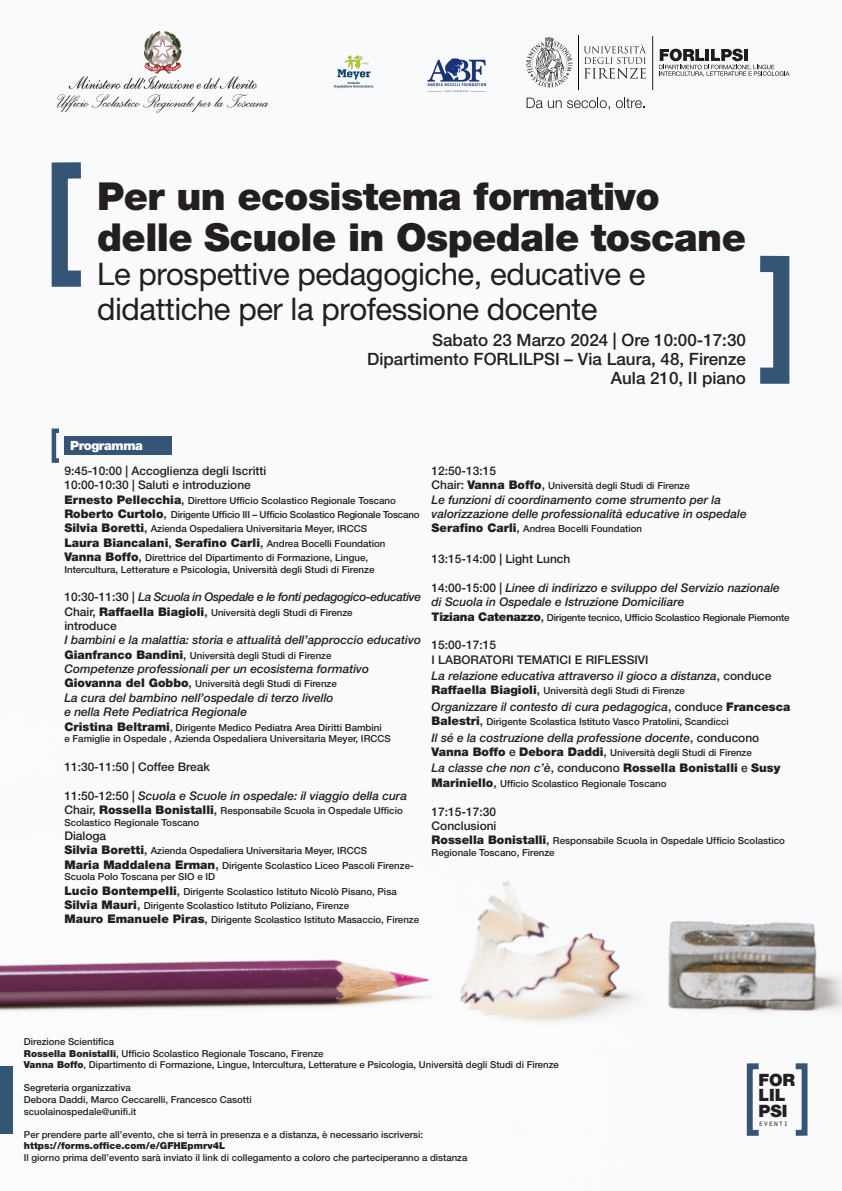
<style>
.page{position:relative;width:842px;height:1191px;background:#fff}
.page>*{position:absolute;margin:0;border:0;box-sizing:border-box;transform-origin:0 0}
.Normale{font:900 38.6px "Helvetica Neue LT Pro";letter-spacing:-.015em;color:#231f20}
.Normale-2{font:31.1px/34.3px "Helvetica Neue LT Pro";letter-spacing:-.015em;color:#231f20}
.t1{font:500 17px/18.7px "Helvetica Neue LT Pro";color:#231f20;text-align:right}
.t2{font:900 17px "Helvetica Neue LT Pro";color:#231f20}
.t3{font:900 12.7px "Helvetica Neue LT Pro";letter-spacing:-.035em;color:#fff}
.t4{font:italic 500 12px/14.3px "Helvetica Neue LT Pro";color:#231f20}
.t5{font:500 12px "Helvetica Neue LT Pro";color:#231f20}
.t6{font:900 12px "Helvetica Neue LT Pro";color:#231f20}
.t7{font:italic 500 12px "Helvetica Neue LT Pro";letter-spacing:-.03em;color:#231f20}
.t8{font:500 9.7px/11.7px "Helvetica Neue LT Pro";color:#231f20}
.t9{font:500 9.7px "Helvetica Neue LT Pro";letter-spacing:-.02em;color:#231f20}
.t10{font:500 9.6px/11.5px "Helvetica Neue LT Pro";color:#231f20}
.Normale-3{font:8.4px "Orator Std";color:#231f20}
.s1{font-weight:900;font-size:12px}
.s2{font-size:12px}
.s3{font-weight:500}
.s4{font-weight:500;font-size:9.7px}
.s5{font-style:normal}
.s6{font-weight:900;font-style:normal}
.s7{font-weight:500;font-style:italic}
.s8{font-weight:900}
</style>
<div class="page">
<img style="left:0;top:35px;width:842px;height:1101px">
<div style="left:793px;top:1063px;width:14px;height:72px;border:6px solid #355576"></div>
<div style="left:747px;top:1063px;width:15px;height:72px;border:6px solid #355576"></div>
<div style="left:0;top:1066px;width:12px;height:67px;background:#355576"></div>
<div style="left:52px;top:428px;width:9px;height:35px;border:5px solid #355576"></div>
<div style="left:64px;top:436px;width:108px;height:19px;background:#355576"></div>
<div style="left:52px;top:162px;width:37px;height:125px;border:16px solid #355576"></div>
<div style="left:752px;top:256px;width:37px;height:128px;border:16px solid #355576"></div>
<hr style="left:578px;top:36px;width:1px;height:54px;background:#000001">
<svg style="left:584px;top:45px;width:62px;height:34px"></svg>
<svg style="left:526px;top:36px;width:46px;height:51px"></svg>
<svg style="left:527px;top:98px;width:83px;height:12px"></svg>
<svg style="left:616px;top:98px;width:29px;height:10px"></svg>
<hr style="left:652px;top:36px;width:1px;height:54px;background:#231f20">
<svg style="left:659px;top:49px;width:130px;height:28px"></svg>
<img style="left:52px;top:31px;width:222px;height:92px">
<img style="left:331px;top:49px;width:45px;height:46px">
<img style="left:427px;top:59px;width:59px;height:32px">
<p class="Normale" style="left:97px;top:173px;width:564px">Per un ecosistema formativo</p>
<p class="Normale" style="left:97px;top:214px;width:650px">delle Scuole in Ospedale toscane</p>
<p class="Normale-2" style="left:97px;top:257px;width:550px">Le prospettive pedagogiche, educative e didattiche per la professione docente</p>
<p class="t1" style="left:432px;top:331px;width:315px">Sabato 23 Marzo 2024 | Ore 10:00-17:30</p>
<p class="t1" style="left:367px;top:349px;width:380px">Dipartimento FORLILPSI – Via Laura, 48, Firenze<br>Aula 210, II piano</p>
<p class="t3" style="left:70px;top:438px;width:74px">Programma</p>
<p class="t5" style="left:64px;top:463px;width:203px">9:45-10:00 | Accoglienza degli Iscritti</p>
<p class="t5" style="left:64px;top:478px;width:188px">10:00-10:30 | Saluti e introduzione</p>
<p class="t8" style="left:64px;top:494px;width:333px"><span class="s1">Ernesto Pellecchia</span><span class="s2">,</span> Direttore Ufficio Scolastico Regionale Toscano</p>
<p class="t9" style="left:64px;top:509px;width:357px"><span class="s1">Roberto Curtolo</span><span class="s2">,</span> Dirigente Ufficio III – Ufficio Scolastico Regionale Toscano</p>
<p class="t8" style="left:64px;top:523px;width:304px"><span class="s1">Silvia Boretti</span><span class="s2">,</span> Azienda Ospedaliera Universitaria Meyer, IRCCS</p>
<p class="t6" style="left:64px;top:535px;width:323px">Laura Biancalani<span class="s3">,</span> Serafino Carli<span class="s3">,</span> <span class="s4">Andrea Bocelli Foundation</span></p>
<p class="t8" style="left:64px;top:551px;width:311px"><span class="s1">Vanna Boffo</span><span class="s2">,</span> Direttrice del Dipartimento di Formazione, Lingue,<br>Intercultura, Letterature e Psicologia, Università degli Studi di Firenze</p>
<p class="t7" style="left:64px;top:590px;width:358px"><span class="s5">10:30-11:30 |</span> La Scuola in Ospedale e le fonti pedagogico-educative</p>
<p class="t8" style="left:64px;top:606px;width:290px"><span class="s2">Chair,</span> <span class="s1">Raffaella Biagioli</span><span class="s2">,</span> Università degli Studi di Firenze</p>
<p class="t5" style="left:64px;top:618px;width:54px">introduce</p>
<p class="t4" style="left:64px;top:633px;width:358px">I bambini e la malattia: storia e attualità dell’approccio educativo</p>
<p class="t8" style="left:64px;top:649px;width:269px"><span class="s1">Gianfranco Bandini</span><span class="s2">,</span> Università degli Studi di Firenze</p>
<p class="t4" style="left:64px;top:661px;width:306px">Competenze professionali per un ecosistema formativo</p>
<p class="t8" style="left:64px;top:678px;width:274px"><span class="s1">Giovanna del Gobbo</span><span class="s2">,</span> Università degli Studi di Firenze</p>
<p class="t4" style="left:64px;top:690px;width:271px">La cura del bambino nell’ospedale di terzo livello e nella Rete Pediatrica Regionale</p>
<p class="t8" style="left:64px;top:721px;width:319px"><span class="s1">Cristina Beltrami</span>, Dirigente Medico Pediatra Area Diritti Bambini</p>
<p class="t8" style="left:64px;top:732px;width:328px">e Famiglie in Ospedale , Azienda Ospedaliera Universitaria Meyer, IRCCS</p>
<p class="t5" style="left:64px;top:759px;width:147px">11:30-11:50 | Coffee Break</p>
<p class="t4" style="left:64px;top:788px;width:344px"><span class="s5">11:50-12:50 |</span> Scuola e Scuole in ospedale: il viaggio della cura</p>
<p class="t8" style="left:64px;top:804px;width:340px"><span class="s2">Chair,</span> <span class="s1">Rossella Bonistalli</span><span class="s2">,</span> Responsabile Scuola in Ospedale Ufficio<br>Scolastico Regionale Toscano</p>
<p class="t5" style="left:64px;top:828px;width:43px">Dialoga</p>
<p class="t8" style="left:64px;top:845px;width:304px"><span class="s1">Silvia Boretti</span><span class="s2">,</span> Azienda Ospedaliera Universitaria Meyer, IRCCS</p>
<p class="t8" style="left:64px;top:859px;width:351px"><span class="s1">Maria Maddalena Erman</span><span class="s2">,</span> Dirigente Scolastico Liceo Pascoli Firenze-<br>Scuola Polo Toscana per SIO e ID</p>
<p class="t8" style="left:64px;top:885px;width:334px"><span class="s1">Lucio Bontempelli</span><span class="s2">,</span> Dirigente Scolastico Istituto Nicolò Pisano, Pisa</p>
<p class="t8" style="left:64px;top:899px;width:286px"><span class="s1">Silvia Mauri</span><span class="s2">,</span> Dirigente Scolastico Istituto Poliziano, Firenze</p>
<p class="t8" style="left:64px;top:914px;width:356px"><span class="s1">Mauro Emanuele Piras</span><span class="s2">,</span> Dirigente Scolastico Istituto Masaccio, Firenze</p>
<p class="t5" style="left:432px;top:463px;width:66px">12:50-13:15</p>
<p class="t8" style="left:432px;top:480px;width:260px"><span class="s2">Chair:</span> <span class="s1">Vanna Boffo</span><span class="s2">,</span> Università degli Studi di Firenze</p>
<p class="t4" style="left:432px;top:492px;width:317px">Le funzioni di coordinamento come strumento per la valorizzazione delle professionalità educative in ospedale</p>
<p class="t8" style="left:432px;top:523px;width:212px"><span class="s1">Serafino Carli</span><span class="s2">,</span> Andrea Bocelli Foundation</p>
<p class="t5" style="left:432px;top:551px;width:140px">13:15-14:00 | Light Lunch</p>
<p class="t4" style="left:432px;top:580px;width:350px"><span class="s5">14:00-15:00 |</span> Linee di indirizzo e sviluppo del Servizio nazionale di Scuola in Ospedale e Istruzione Domiciliare</p>
<p class="t9" style="left:432px;top:611px;width:359px"><span class="s1">Tiziana Catenazzo</span><span class="s2">,</span> Dirigente tecnico, Ufficio Scolastico Regionale Piemonte</p>
<p class="t5" style="left:432px;top:638px;width:66px">15:00-17:15</p>
<p class="t5" style="left:432px;top:652px;width:218px">I LABORATORI TEMATICI E RIFLESSIVI</p>
<p class="t4" style="left:432px;top:668px;width:341px">La relazione educativa attraverso il gioco a distanza<span class="s5">, conduce</span></p>
<p class="t8" style="left:432px;top:685px;width:255px"><span class="s1">Raffaella Biagioli</span><span class="s2">,</span> Università degli Studi di Firenze</p>
<p class="t4" style="left:432px;top:699px;width:360px">Organizzare il contesto di cura pedagogica<span class="s5">, conduce</span> <span class="s6">Francesca</span></p>
<p class="t8" style="left:432px;top:716px;width:299px"><span class="s1">Balestri</span><span class="s2">,</span> Dirigente Scolastica Istituto Vasco Pratolini, Scandicci</p>
<p class="t4" style="left:432px;top:730px;width:329px">Il sé e la costruzione della professione docente<span class="s5">, conducono</span></p>
<p class="t8" style="left:432px;top:746px;width:322px"><span class="s1">Vanna Boffo</span> <span class="s2">e</span> <span class="s1">Debora Daddi</span><span class="s2">,</span> Università degli Studi di Firenze</p>
<p class="t6" style="left:432px;top:761px;width:350px"><span class="s7">La classe che non c’è</span><span class="s3">, conducono</span> Rossella Bonistalli <span class="s3">e</span> Susy</p>
<p class="t8" style="left:432px;top:777px;width:236px"><span class="s1">Mariniello</span><span class="s2">,</span> Ufficio Scolastico Regionale Toscano</p>
<p class="t5" style="left:432px;top:804px;width:66px">17:15-17:30</p>
<p class="t5" style="left:432px;top:818px;width:66px">Conclusioni</p>
<p class="t8" style="left:432px;top:835px;width:355px"><span class="s1">Rossella Bonistalli</span><span class="s2">,</span> Responsabile Scuola in Ospedale Ufficio Scolastico<br>Regionale Toscano, Firenze</p>
<p class="t10" style="left:24px;top:1036px;width:92px">Direzione Scientifica</p>
<p class="t10" style="left:24px;top:1047px;width:301px"><span class="s8">Rossella Bonistalli</span>, Ufficio Scolastico Regionale Toscano, Firenze</p>
<p class="t10" style="left:24px;top:1059px;width:536px"><span class="s8">Vanna Boffo</span>, Dipartimento di Formazione, Lingue, Intercultura, Letterature e Psicologia, Università degli Studi di Firenze</p>
<p class="t10" style="left:24px;top:1082px;width:108px">Segreteria organizzativa</p>
<p class="t10" style="left:24px;top:1093px;width:229px">Debora Daddi, Marco Ceccarelli, Francesco Casotti</p>
<p class="t10" style="left:24px;top:1105px;width:114px">scuolainospedale@unifi.it</p>
<p class="t10" style="left:24px;top:1128px;width:401px">Per prendere parte all’evento, che si terrà in presenza e a distanza, è necessario iscriversi: <span class="s8">https://forms.office.com/e/GFHEpmrv4L</span></p>
<p class="t10" style="left:24px;top:1151px;width:445px">Il giorno prima dell’evento sarà inviato il link di collegamento a coloro che parteciperanno a distanza</p>
<p class="t2" style="left:758px;top:1069px;width:38px">FOR</p>
<p class="t2" style="left:758px;top:1085px;width:29px">LIL</p>
<p class="t2" style="left:758px;top:1100px;width:30px">PSI</p>
<p class="Normale-3" style="left:758px;top:1116px;width:32px">eventi</p>
</div>
